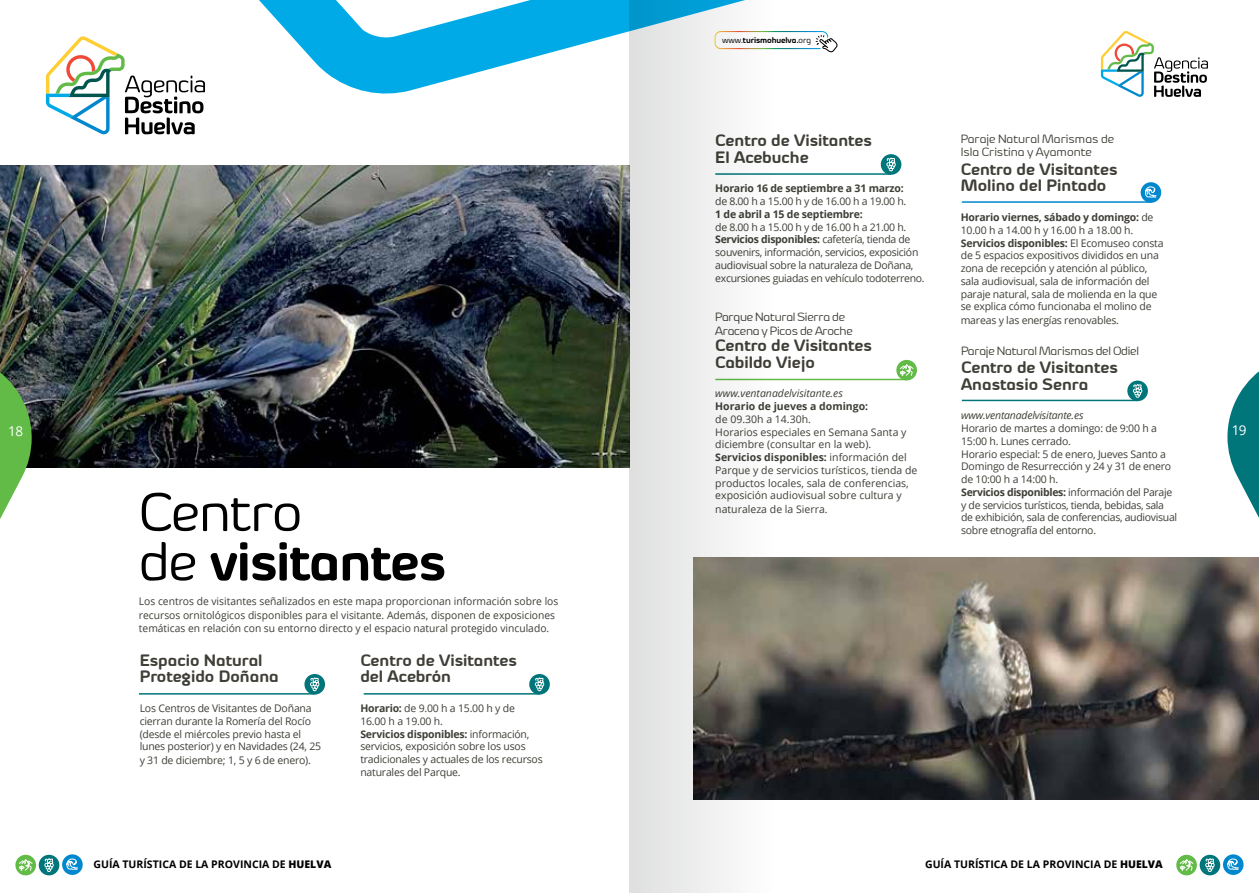
<style>
.page{position:relative;width:1259px;height:893px;background:#fff}
.page>*{position:absolute;margin:0;border:0;box-sizing:border-box;transform-origin:0 0}
.t1{font:700 54px/49.5px "Byom";letter-spacing:-.02em;color:#000}
.t2{font:700 16.5px/16.5px "Byom";color:#3f3e37}
.t3{font:13.5px "Open Sans";color:#fff}
.t4{font:12px "Byom";letter-spacing:-.02em;color:#3f3e37}
.t5{font:12px/13.5px "Byom";color:#3f3e37}
.t6{font:10.5px/12.8px "Open Sans";letter-spacing:-.02em;color:#3f3e37}
.t7{font:10.5px/12.9px "Open Sans";color:#3f3e37}
.t8{font:700 10.5px "Open Sans";color:#000}
.t9{font:700 10.5px "Open Sans";letter-spacing:-.02em;color:#3f3e37}
.t10{font:italic 10.5px "Open Sans";letter-spacing:-.01em;color:#3f3e37}
.t11{font:700 10.5px "Open Sans";color:#3f3e37}
.t12{font:700 8.4px "Byom";letter-spacing:-.01em;color:#000}
.s1{font-weight:400}
.s2{font-weight:700}
.s3{font-weight:800}
</style>
<div class="page">
<svg style="left:46px;top:36px;width:159px;height:98px"></svg>
<svg style="left:1101px;top:31px;width:107px;height:66px"></svg>
<svg style="left:259px;top:0;width:370px;height:94px;fill:#00aae7"></svg>
<img style="left:0;top:166px;width:629px;height:302px">
<img style="left:856px;top:557px;width:403px;height:242px">
<div style="left:62px;top:854px;width:21px;height:21px;background:#0088ce;border-radius:50%"></div>
<svg style="left:66px;top:859px;width:12px;height:11px"></svg>
<div style="left:39px;top:855px;width:20px;height:20px;background:#00757a;border-radius:50%"></div>
<svg style="left:44px;top:858px;width:10px;height:14px"></svg>
<div style="left:15px;top:855px;width:21px;height:20px;background:#62bb46;border-radius:50%"></div>
<svg style="left:19px;top:859px;width:14px;height:12px"></svg>
<div style="left:1223px;top:854px;width:20px;height:21px;background:#0088ce;border-radius:50%"></div>
<svg style="left:1227px;top:859px;width:12px;height:11px"></svg>
<div style="left:1199px;top:855px;width:21px;height:20px;background:#00757a;border-radius:50%"></div>
<svg style="left:1205px;top:858px;width:10px;height:14px"></svg>
<div style="left:1176px;top:855px;width:20px;height:20px;background:#62bb46;border-radius:50%"></div>
<svg style="left:1179px;top:859px;width:14px;height:12px"></svg>
<hr style="left:139px;top:693px;width:176px;height:2px;background:#00757a">
<div style="left:304px;top:674px;width:21px;height:21px;background:#00757a;border-radius:50%"></div>
<svg style="left:310px;top:678px;width:10px;height:14px"></svg>
<hr style="left:364px;top:693px;width:175px;height:2px;background:#00757a">
<svg style="left:529px;top:674px;width:21px;height:21px"></svg>
<svg style="left:534px;top:678px;width:10px;height:14px"></svg>
<hr style="left:715px;top:173px;width:176px;height:2px;background:#00757a">
<div style="left:881px;top:154px;width:20px;height:21px;background:#00757a;border-radius:50%"></div>
<svg style="left:886px;top:158px;width:10px;height:14px"></svg>
<hr style="left:962px;top:400px;width:175px;height:1px;background:#00757a">
<div style="left:1127px;top:381px;width:21px;height:20px;background:#00757a;border-radius:50%"></div>
<svg style="left:1133px;top:384px;width:9px;height:14px"></svg>
<hr style="left:962px;top:201px;width:189px;height:2px;background:#0088ce">
<svg style="left:1140px;top:182px;width:21px;height:21px"></svg>
<svg style="left:1145px;top:186px;width:11px;height:11px"></svg>
<hr style="left:715px;top:379px;width:191px;height:1px;background:#62bb46">
<div style="left:896px;top:360px;width:21px;height:20px;background:#62bb46;border-radius:50%"></div>
<svg style="left:900px;top:364px;width:13px;height:12px"></svg>
<svg style="left:0;top:349px;width:32px;height:170px"></svg>
<svg style="left:1227px;top:371px;width:32px;height:205px"></svg>
<svg style="left:629px;top:0;width:227px;height:893px"></svg>
<p class="t12" style="left:722px;top:35px;width:91px"><span class="s1">www.</span>turismohuelva.<span class="s1">org</span></p>
<h2 class="t2" style="left:715px;top:132px;width:158px">Centro de Visitantes<br>El Acebuche</h2>
<p class="t9" style="left:715px;top:181px;width:190px">Horario 16 de septiembre a 31 marzo:</p>
<p class="t6" style="left:715px;top:195px;width:192px">de 8.00 h a 15.00 h y de 16.00 h a 19.00 h.</p>
<p class="t9" style="left:715px;top:207px;width:149px">1 de abril a 15 de septiembre:</p>
<p class="t6" style="left:715px;top:220px;width:211px">de 8.00 h a 15.00 h y de 16.00 h a 21.00 h.<br><span class="s2">Servicios disponibles:</span> cafetería, tienda de souvenirs, información, servicios, exposición audiovisual sobre la naturaleza de Doñana, excursiones guiadas en vehículo todoterreno.</p>
<p class="t5" style="left:960px;top:132px;width:155px">Paraje Natural Marismas de<br>Isla Cristina y Ayamonte</p>
<h2 class="t2" style="left:960px;top:161px;width:158px">Centro de Visitantes<br>Molino del Pintado</h2>
<p class="t6" style="left:960px;top:211px;width:204px"><span class="s2">Horario viernes, sábado y domingo:</span> de 10.00 h a 14.00 h y 16.00 h a 18.00 h.<br><span class="s2">Servicios disponibles:</span> El Ecomuseo consta de 5 espacios expositivos divididos en una zona de recepción y atención al público, sala audiovisual, sala de información del paraje natural, sala de molienda en la que se explica cómo funcionaba el molino de</p>
<p class="t4" style="left:715px;top:310px;width:131px">Parque Natural Sierra de</p>
<p class="t6" style="left:960px;top:313px;width:160px">mareas y las energías renovables.</p>
<p class="t4" style="left:715px;top:323px;width:139px">Aracena y Picos de Aroche</p>
<h2 class="t2" style="left:715px;top:337px;width:158px">Centro de Visitantes<br>Cabildo Viejo</h2>
<p class="t10" style="left:715px;top:386px;width:129px">www.ventanadelvisitante.es</p>
<p class="t11" style="left:715px;top:399px;width:154px">Horario de jueves a domingo:</p>
<p class="t7" style="left:715px;top:412px;width:204px">de 09.30h a 14.30h.<br>Horarios especiales en Semana Santa y diciembre (consultar en la web).<br><span class="s2">Servicios disponibles:</span> información del Parque y de servicios turísticos, tienda de productos locales, sala de conferencias, exposición audiovisual sobre cultura y naturaleza de la Sierra.</p>
<p class="t4" style="left:961px;top:343px;width:179px">Paraje Natural Marismas del Odiel</p>
<h2 class="t2" style="left:961px;top:359px;width:158px">Centro de Visitantes<br>Anastasio Senra</h2>
<p class="t10" style="left:961px;top:408px;width:124px">www.ventanadelvisitante.es</p>
<p class="t6" style="left:961px;top:422px;width:217px">Horario de martes a domingo: de 9:00 h a 15:00 h. Lunes cerrado.<br>Horario especial: 5 de enero, Jueves Santo a Domingo de Resurrección y 24 y 31 de enero de 10:00 h a 14:00 h.<br><span class="s2">Servicios disponibles:</span> información del Paraje y de servicios turísticos, tienda, bebidas, sala de exhibición, sala de conferencias, audiovisual sobre etnografía del entorno.</p>
<p class="t3" style="left:8px;top:422px;width:16px">18</p>
<p class="t3" style="left:1231px;top:421px;width:16px">19</p>
<h1 class="t1" style="left:139px;top:488px;width:308px"><span class="s1">Centro<br>de</span> visitantes</h1>
<p class="t7" style="left:139px;top:595px;width:421px;line-height:13.5px">Los centros de visitantes señalizados en este mapa proporcionan información sobre los recursos ornitológicos disponibles para el visitante. Además, disponen de exposiciones temáticas en relación con su entorno directo y el espacio natural protegido vinculado.</p>
<h2 class="t2" style="left:140px;top:652px;width:141px">Espacio Natural<br>Protegido Doñana</h2>
<p class="t6" style="left:140px;top:701px;width:183px">Los Centros de Visitantes de Doñana cierran durante la Romería del Rocío (desde el miércoles previo hasta el lunes posterior) y en Navidades (24, 25 y 31 de diciembre; 1, 5 y 6 de enero).</p>
<h2 class="t2" style="left:360px;top:652px;width:158px">Centro de Visitantes del Acebrón</h2>
<p class="t6" style="left:360px;top:702px;width:184px"><span class="s2">Horario:</span> de 9.00 h a 15.00 h y de<br>16.00 h a 19.00 h.<br><span class="s2">Servicios disponibles:</span> información, servicios, exposición sobre los usos tradicionales y actuales de los recursos naturales del Parque.</p>
<p class="t8" style="left:94px;top:857px;width:239px">GUÍA TURÍSTICA DE LA PROVINCIA DE <span class="s3">HUELVA</span></p>
<p class="t8" style="left:925px;top:857px;width:239px">GUÍA TURÍSTICA DE LA PROVINCIA DE <span class="s3">HUELVA</span></p>
</div>
